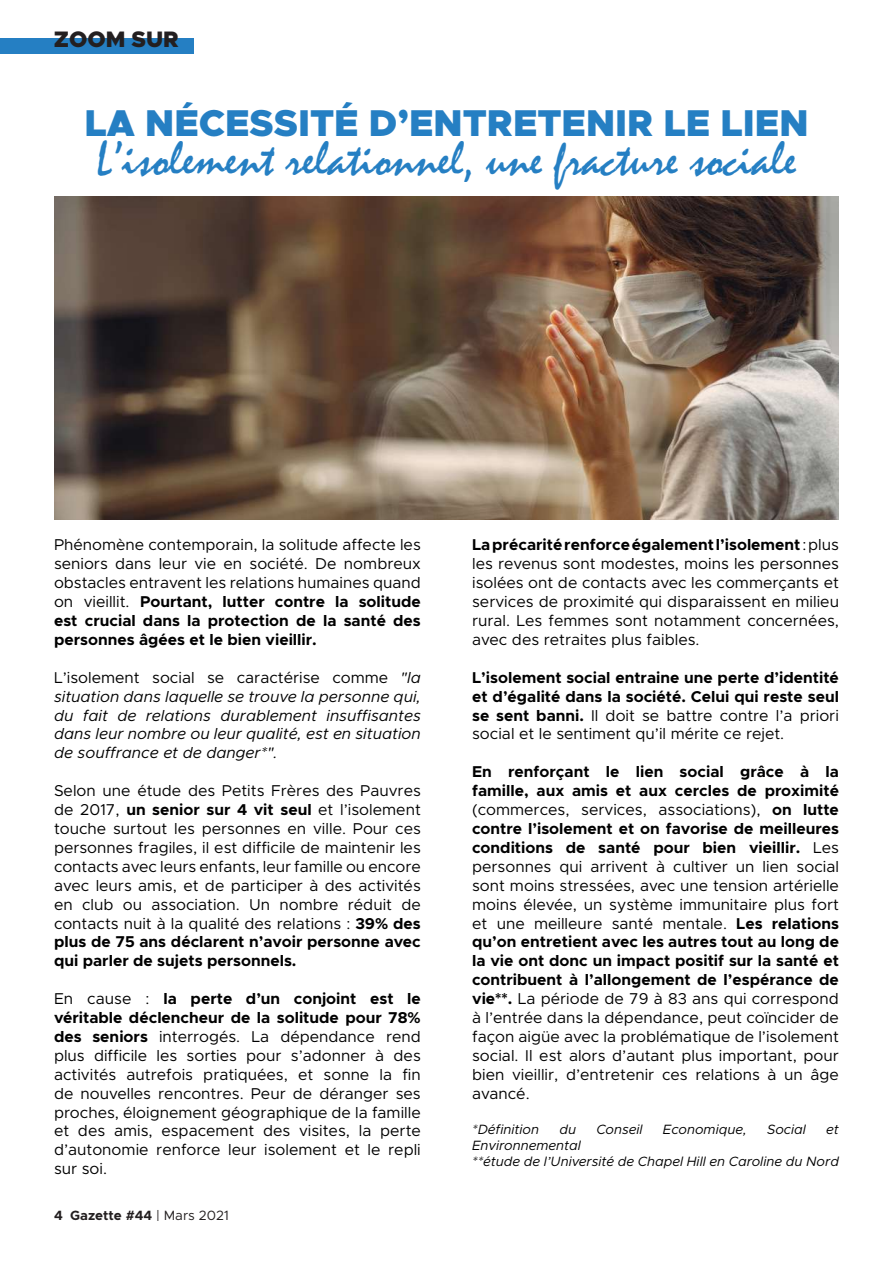
<style>
.page{position:relative;width:893px;height:1263px;background:#fff}
.page>*{position:absolute;margin:0;border:0;box-sizing:border-box;transform-origin:0 0}
.t1{font:49.5px "Mistral";color:#257fc3}
.t2{font:900 37.5px "Metropolis";color:#257fc3}
.t3{font:900 22.5px "Metropolis";color:#231f20}
.t4{font:15.75px/18.9px "Metropolis";color:#000001;text-align:justify}
.t5{font:italic 15.75px/18.9px "Metropolis";color:#000001;text-align:justify}
.t6{font:700 15.75px/18.9px "Metropolis";color:#000001;text-align:justify}
.t7{font:italic 13.5px/16.2px "Metropolis";color:#000001}
.t8{font:700 13.5px "Metropolis";color:#231f20}
.s1{font-weight:700}
.s2{font-style:normal}
.s3{font-weight:400}
</style>
<div class="page">
<img style="left:54px;top:197px;width:785px;height:323px">
<div style="left:0;top:38px;width:193px;height:16px;background:#257fc3"></div>
<h3 class="t3" style="left:54px;top:25px;width:127px">ZOOM SUR</h3>
<h2 class="t2" style="left:85px;top:99px;width:725px">LA NÉCESSITÉ D’ENTRETENIR LE LIEN</h2>
<h1 class="t1" style="left:97px;top:129px;width:701px">L’isolement relationnel, une fracture sociale</h1>
<p class="t4" style="left:54px;top:536px;width:368px">Phénomène contemporain, la solitude affecte les seniors dans leur vie en société. De nombreux obstacles entravent les relations humaines quand on vieillit. <span class="s1">Pourtant, lutter contre la solitude est crucial dans la protection de la santé des personnes âgées et le bien vieillir.</span></p>
<p class="t5" style="left:54px;top:668px;width:368px"><span class="s2">L’isolement social se caractérise comme</span> "la situation dans laquelle se trouve la personne qui, du fait de relations durablement insuffisantes dans leur nombre ou leur qualité, est en situation de souffrance et de danger*".</p>
<p class="t4" style="left:54px;top:781px;width:368px">Selon une étude des Petits Frères des Pauvres de 2017, <span class="s1">un senior sur 4 vit seul</span> et l’isolement touche surtout les personnes en ville. Pour ces personnes fragiles, il est difficile de maintenir les contacts avec leurs enfants, leur famille ou encore avec leurs amis, et de participer à des activités en club ou association. Un nombre réduit de contacts nuit à la qualité des relations : <span class="s1">39% des plus de 75 ans déclarent n’avoir personne avec qui parler de sujets personnels.</span></p>
<p class="t4" style="left:54px;top:989px;width:368px">En cause : <span class="s1">la perte d’un conjoint est le véritable déclencheur de la solitude pour 78% des seniors</span> interrogés. La dépendance rend plus difficile les sorties pour s’adonner à des activités autrefois pratiquées, et sonne la fin de nouvelles rencontres. Peur de déranger ses proches, éloignement géographique de la famille et des amis, espacement des visites, la perte d’autonomie renforce leur isolement et le repli sur soi.</p>
<p class="t8" style="left:54px;top:1206px;width:176px">4 Gazette #44 <span class="s3">| Mars 2021</span></p>
<p class="t4" style="left:472px;top:536px;width:368px"><span class="s1">La précarité renforce également l’isolement</span> : plus les revenus sont modestes, moins les personnes isolées ont de contacts avec les commerçants et services de proximité qui disparaissent en milieu rural. Les femmes sont notamment concernées, avec des retraites plus faibles.</p>
<p class="t6" style="left:472px;top:668px;width:368px">L’isolement social entraine une perte d’identité et d’égalité dans la société. Celui qui reste seul se sent banni. <span class="s3">Il doit se battre contre l’a priori social et le sentiment qu’il mérite ce rejet.</span></p>
<p class="t4" style="left:472px;top:762px;width:368px"><span class="s1">En renforçant le lien social grâce à la famille, aux amis et aux cercles de proximité </span>(commerces, services, associations), <span class="s1">on lutte contre l’isolement et on favorise de meilleures conditions de santé pour bien vieillir.</span> Les personnes qui arrivent à cultiver un lien social sont moins stressées, avec une tension artérielle moins élevée, un système immunitaire plus fort et une meilleure santé mentale. <span class="s1">Les relations qu’on entretient avec les autres tout au long de la vie ont donc un impact positif sur la santé et contribuent à l’allongement de l’espérance de vie**.</span> La période de 79 à 83 ans qui correspond à l’entrée dans la dépendance, peut coïncider de façon aigüe avec la problématique de l’isolement social. Il est alors d’autant plus important, pour bien vieillir, d’entretenir ces relations à un âge avancé.</p>
<p class="t7" style="left:472px;top:1121px;width:68px">*Définition</p>
<p class="t7" style="left:559px;top:1121px;width:18px">du</p>
<p class="t7" style="left:596px;top:1121px;width:48px">Conseil</p>
<p class="t7" style="left:663px;top:1121px;width:85px">Economique,</p>
<p class="t7" style="left:767px;top:1121px;width:40px">Social</p>
<p class="t7" style="left:826px;top:1121px;width:14px">et</p>
<p class="t7" style="left:472px;top:1137px;width:368px">Environnemental<br>**étude de l’Université de Chapel Hill en Caroline du Nord</p>
</div>
